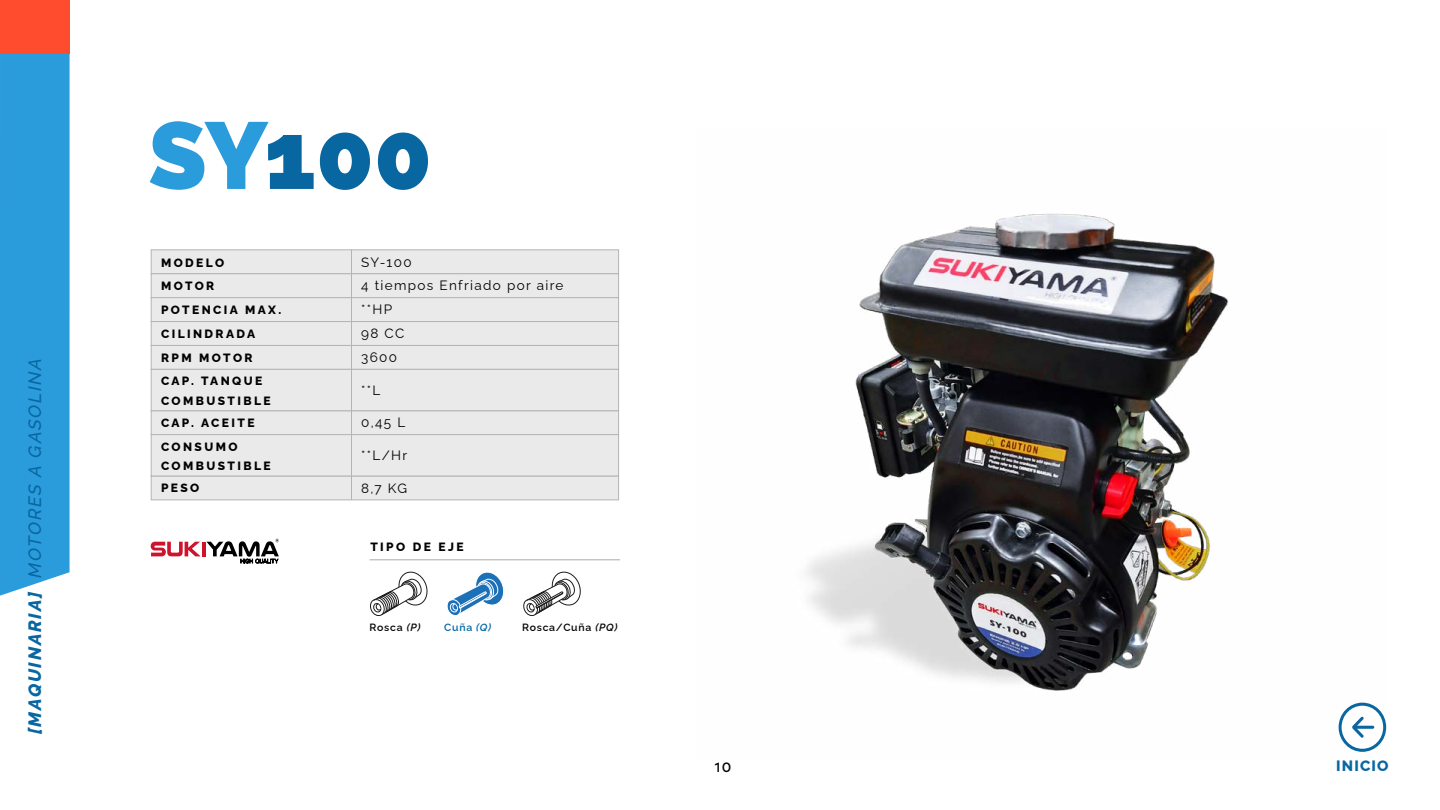
<style>
.page{position:relative;width:1440px;height:810px;background:#fff}
.page>*{position:absolute;margin:0;border:0;box-sizing:border-box;transform-origin:0 0}
.t1{font:900 94.5px "Raleway";letter-spacing:-.01em;color:#0866a1}
.t2{font:italic 500 18px "Raleway";letter-spacing:.1em;color:#0866a1}
.t3{font:800 15px "Raleway";letter-spacing:.075em;color:#0866a1}
.t4{font:13.5px/23.9px "Raleway";letter-spacing:.1em;color:#000}
.t5{font:500 13.5px "Mark Pro";color:#000}
.t6{font:800 12px/24px "Raleway";letter-spacing:.2em;color:#000}
.t7{font:600 10.5px "Raleway";letter-spacing:.07em;color:#000}
.t8{font:600 10.5px "Raleway";color:#0067a2}
.s1{font-weight:800}
.s2{color:#2a9bdb}
.s3{font-style:italic}
</style>
<div class="page">
<div style="left:0;top:54px;width:70px;height:542px;background:#2a9bdb"></div>
<svg style="left:447px;top:572px;width:57px;height:44px"></svg>
<svg style="left:523px;top:571px;width:58px;height:45px"></svg>
<svg style="left:370px;top:571px;width:58px;height:45px"></svg>
<hr style="left:370px;top:559px;width:250px;height:1px;background:#b4b4b4">
<div style="left:0;top:0;width:70px;height:54px;background:#ff4c2e"></div>
<div style="left:151px;top:249px;width:468px;height:25px;background:#eaeaea;border:1px solid #b4b4b4"></div>
<div style="left:151px;top:273px;width:468px;height:25px;background:#eaeaea;border:1px solid #b4b4b4"></div>
<div style="left:151px;top:297px;width:468px;height:25px;background:#eaeaea;border:1px solid #b4b4b4"></div>
<div style="left:151px;top:321px;width:468px;height:25px;background:#eaeaea;border:1px solid #b4b4b4"></div>
<div style="left:151px;top:345px;width:468px;height:25px;background:#eaeaea;border:1px solid #b4b4b4"></div>
<div style="left:151px;top:476px;width:468px;height:24px;background:#eaeaea;border:1px solid #b4b4b4"></div>
<div style="left:151px;top:410px;width:468px;height:25px;background:#eaeaea;border:1px solid #b4b4b4"></div>
<div style="left:151px;top:369px;width:468px;height:42px;background:#eaeaea;border:1px solid #b4b4b4"></div>
<div style="left:151px;top:434px;width:468px;height:42px;background:#eaeaea;border:1px solid #b4b4b4"></div>
<hr style="left:351px;top:249px;width:1px;height:251px;background:#b4b4b4">
<svg style="left:151px;top:542px;width:49px;height:14px"></svg>
<hr style="left:202px;top:542px;width:4px;height:14px;background:#ce132d">
<svg style="left:207px;top:539px;width:72px;height:25px"></svg>
<img style="left:805px;top:213px;width:561px;height:518px">
<svg style="left:1339px;top:703px;width:47px;height:49px"></svg>
<h2 class="t2" style="left:20px;top:734px;width:379px;rotate:-90deg"><span class="s1">[MAQUINARIA]</span> MOTORES A GASOLINA</h2>
<h1 class="t1" style="left:148px;top:80px;width:285px"><span class="s2">SY</span>100</h1>
<p class="t6" style="left:161px;top:249px;width:65px">MODELO</p>
<p class="t4" style="left:361px;top:249px;width:204px">SY-100<br>4 tiempos Enfriado por aire **HP<br>98 CC<br>3600</p>
<p class="t4" style="left:361px;top:377px;width:21px">**L</p>
<p class="t4" style="left:361px;top:409px;width:46px">0,45 L</p>
<p class="t4" style="left:361px;top:442px;width:48px">**L/Hr</p>
<p class="t4" style="left:361px;top:474px;width:47px">8,7 KG</p>
<p class="t6" style="left:161px;top:272px;width:122px">MOTOR<br>POTENCIA MAX.<br>CILINDRADA<br>RPM MOTOR</p>
<p class="t6" style="left:161px;top:370px;width:111px;line-height:19.5px">CAP. TANQUE<br>COMBUSTIBLE</p>
<p class="t6" style="left:161px;top:435px;width:111px;line-height:19.5px">CONSUMO<br>COMBUSTIBLE</p>
<p class="t6" style="left:161px;top:409px;width:95px">CAP. ACEITE</p>
<p class="t6" style="left:161px;top:475px;width:40px">PESO</p>
<p class="t6" style="left:370px;top:533px;width:95px">TIPO DE EJE</p>
<p class="t7" style="left:370px;top:619px;width:52px">Rosca <span class="s3">(P)</span></p>
<p class="t8" style="left:444px;top:619px;width:48px">Cuña <span class="s3">(Q)</span></p>
<p class="t7" style="left:522px;top:619px;width:97px">Rosca/Cuña <span class="s3">(PQ)</span></p>
<p class="t5" style="left:715px;top:757px;width:18px">10</p>
<p class="t3" style="left:1336px;top:754px;width:54px">INICIO</p>
</div>
